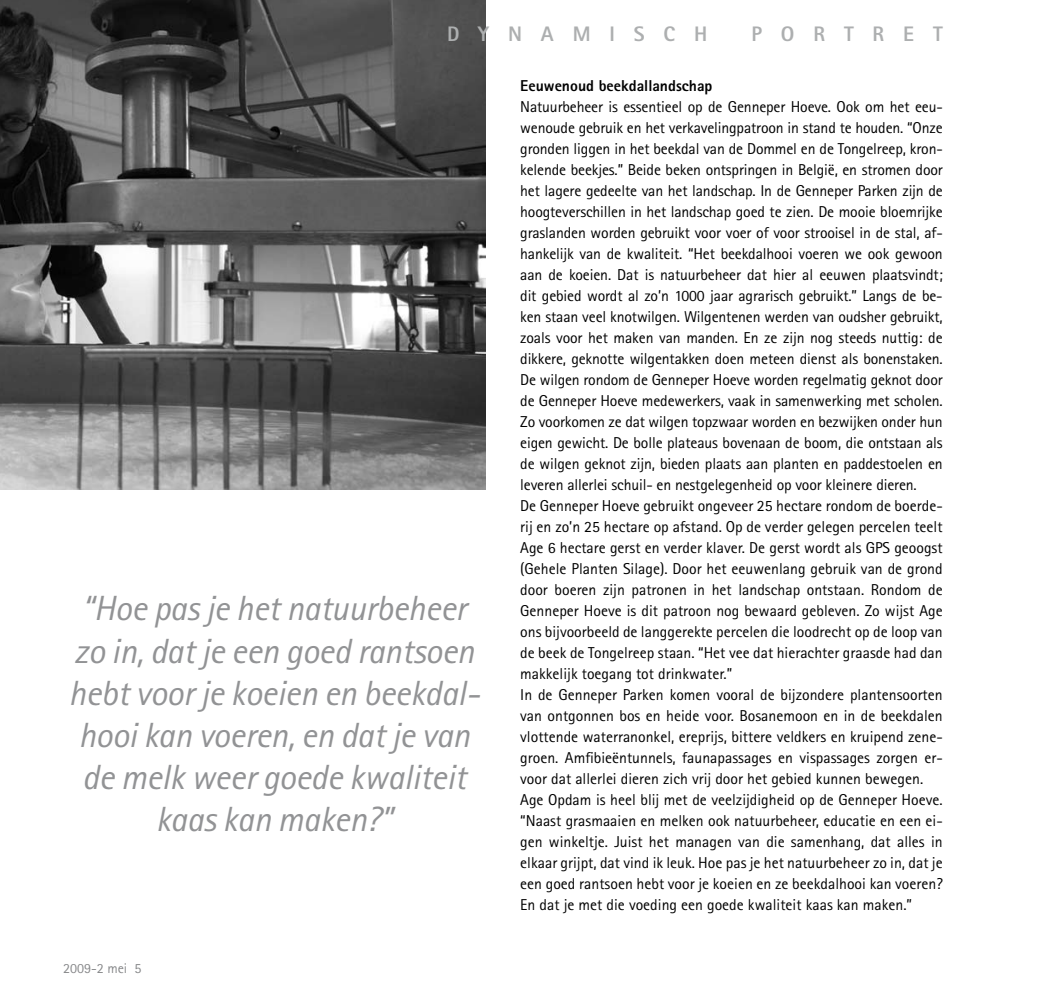
<style>
.page{position:relative;width:1042px;height:993px;background:#fff}
.page>*{position:absolute;margin:0;border:0;box-sizing:border-box;transform-origin:0 0}
.t1{font:italic 35px/42px "Rotis Sans Serif";letter-spacing:-.01em;color:#929395;text-align:center}
.t2{font:800 21px "Rotis Sans Serif";letter-spacing:.9em;color:#adafb0}
.t3{font:15.75px/21px "Rotis Sans Serif";letter-spacing:-.01em;color:#000}
.t4{font:800 15.75px "Rotis Sans Serif";color:#000}
.t5{font:14px "Rotis Sans Serif";color:#87888a}
</style>
<div class="page">
<img style="left:0;top:0;width:485px;height:489px">
<h2 class="t2" style="left:447px;top:21px;width:262px">DYNAMISCH</h2>
<h2 class="t2" style="left:751px;top:21px;width:193px">PORTRET</h2>
<h1 class="t1" style="left:69px;top:587px;width:413px">“Hoe pas je het natuurbeheer zo in, dat je een goed rantsoen hebt voor je koeien en beekdal&shy;hooi kan voeren, en dat je van de melk weer goede kwaliteit kaas kan maken?”</h1>
<p class="t5" style="left:63px;top:959px;width:80px">2009-2 mei 5</p>
<p class="t4" style="left:520px;top:75px;width:194px">Eeuwenoud beekdallandschap</p>
<p class="t3" style="left:520px;top:96px;width:424px">Natuurbeheer is essentieel op de Genneper Hoeve. Ook om het eeu&shy;wenoude gebruik en het verkavelingpatroon in stand te houden. “Onze gronden liggen in het beekdal van de Dommel en de Tongelreep, kron&shy;kelende beekjes.” Beide beken ontspringen in België, en stromen door het lagere gedeelte van het landschap. In de Genneper Parken zijn de hoogteverschillen in het landschap goed te zien. De mooie bloemrijke graslanden worden gebruikt voor voer of voor strooisel in de stal, af&shy;hankelijk van de kwaliteit. “Het beekdalhooi voeren we ook gewoon aan de koeien. Dat is natuurbeheer dat hier al eeuwen plaatsvindt; dit gebied wordt al zo’n 1000 jaar agrarisch gebruikt.” Langs de be&shy;ken staan veel knotwilgen. Wilgentenen werden van oudsher gebruikt, zoals voor het maken van manden. En ze zijn nog steeds nuttig: de dikkere, geknotte wilgentakken doen meteen dienst als bonenstaken.<br>De wilgen rondom de Genneper Hoeve worden regelmatig geknot door de Genneper Hoeve medewerkers, vaak in samenwerking met scholen.<br>Zo voorkomen ze dat wilgen topzwaar worden en bezwijken onder hun eigen gewicht. De bolle plateaus bovenaan de boom, die ontstaan als de wilgen geknot zijn, bieden plaats aan planten en paddestoelen en leveren allerlei schuil- en nestgelegenheid op voor kleinere dieren.<br>De Genneper Hoeve gebruikt ongeveer 25 hectare rondom de boerde&shy;rij en zo’n 25 hectare op afstand. Op de verder gelegen percelen teelt Age 6 hectare gerst en verder klaver. De gerst wordt als GPS geoogst (Gehele Planten Silage). Door het eeuwenlang gebruik van de grond door boeren zijn patronen in het landschap ontstaan. Rondom de Genneper Hoeve is dit patroon nog bewaard gebleven. Zo wijst Age ons bijvoorbeeld de langgerekte percelen die loodrecht op de loop van de beek de Tongelreep staan. “Het vee dat hierachter graasde had dan makkelijk toegang tot drinkwater.”<br>In de Genneper Parken komen vooral de bijzondere plantensoorten van ontgonnen bos en heide voor. Bosanemoon en in de beekdalen vlottende waterranonkel, ereprijs, bittere veldkers en kruipend zene&shy;groen. Amfibieëntunnels, faunapassages en vispassages zorgen er&shy;voor dat allerlei dieren zich vrij door het gebied kunnen bewegen.<br>Age Opdam is heel blij met de veelzijdigheid op de Genneper Hoeve. “Naast grasmaaien en melken ook natuurbeheer, educatie en een ei&shy;gen winkeltje. Juist het managen van die samenhang, dat alles in elkaar grijpt, dat vind ik leuk. Hoe pas je het natuurbeheer zo in, dat je een goed rantsoen hebt voor je koeien en ze beekdalhooi kan voeren?<br>En dat je met die voeding een goede kwaliteit kaas kan maken.”</p>
</div>
